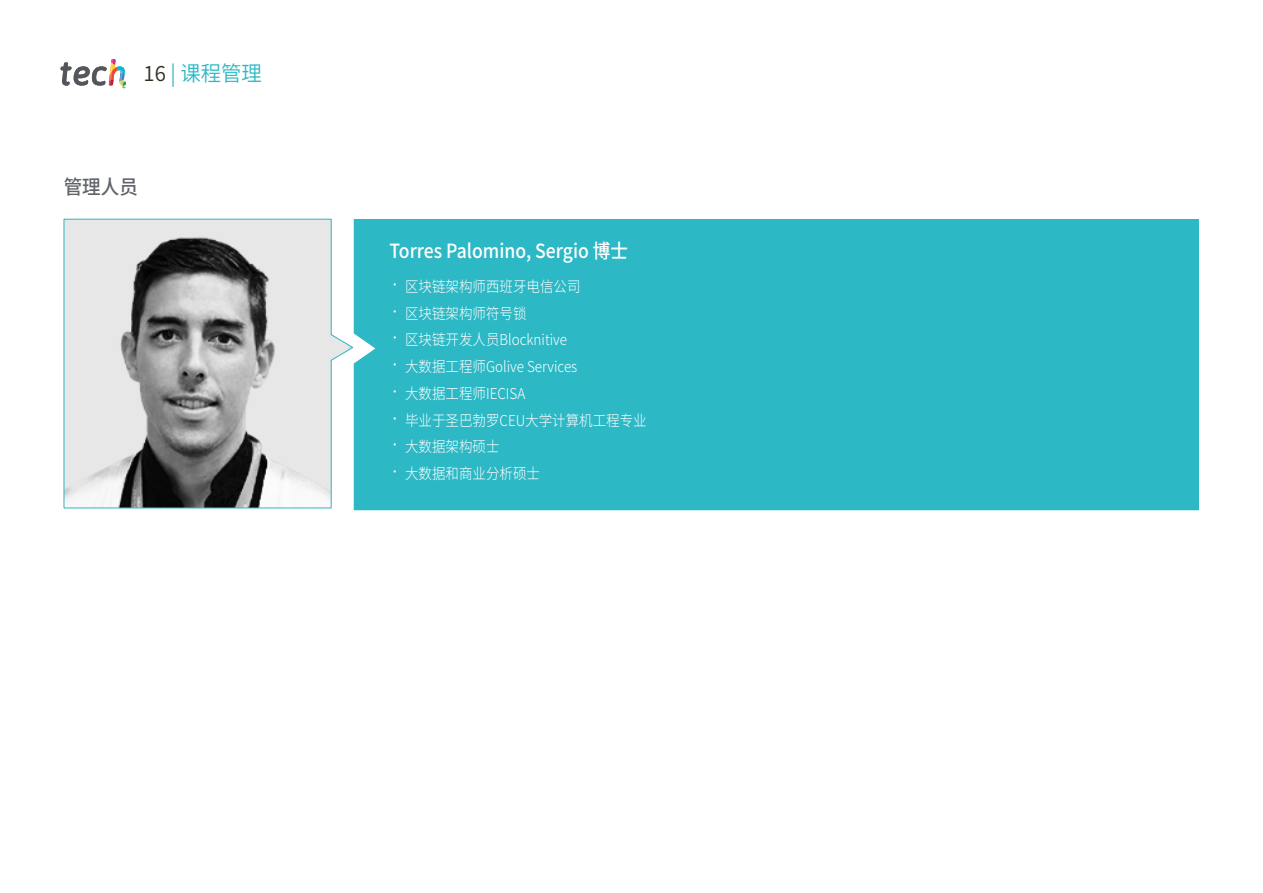
<style>
.page{position:relative;width:1263px;height:893px;background:#fff}
.page>*{position:absolute;margin:0;border:0;box-sizing:border-box;transform-origin:0 0}
.t1{font:21px "Source Han Sans CN";color:#2db8c5}
.t2{font:500 19.5px "Source Han Sans CN";color:#fff;scale:.9 1}
.t3{font:500 19.5px "Source Han Sans CN";color:#61646a;scale:.95 1}
.t4{font:300 15px "Source Han Sans CN";color:#fff;scale:.9 1}
.s1{color:#312e20}
</style>
<div class="page">
<div style="left:354px;top:219px;width:845px;height:291px;background:#2db8c5"></div>
<svg style="left:64px;top:219px;width:289px;height:289px;background:#b8b9b9"></svg>
<svg style="left:61px;top:59px;width:65px;height:29px"></svg>
<h1 class="t1" style="left:144px;top:61px;width:120px"><span class="s1">16</span> | 课程管理</h1>
<h2 class="t3" style="left:64px;top:176px;width:80px">管理人员</h2>
<h2 class="t2" style="left:390px;top:240px;width:266px">Torres Palomino, Sergio 博士</h2>
<p class="t4" style="left:390px;top:278px;width:214px"><sup>•</sup> 区块链架构师西班牙电信公司</p>
<p class="t4" style="left:390px;top:305px;width:154px"><sup>•</sup> 区块链架构师符号锁</p>
<p class="t4" style="left:390px;top:331px;width:199px"><sup>•</sup> 区块链开发人员Blocknitive</p>
<p class="t4" style="left:390px;top:358px;width:210px"><sup>•</sup> 大数据工程师Golive Services</p>
<p class="t4" style="left:390px;top:385px;width:152px"><sup>•</sup> 大数据工程师IECISA</p>
<p class="t4" style="left:390px;top:412px;width:287px"><sup>•</sup> 毕业于圣巴勃罗CEU大学计算机工程专业</p>
<p class="t4" style="left:390px;top:438px;width:124px"><sup>•</sup> 大数据架构硕士</p>
<p class="t4" style="left:390px;top:465px;width:169px"><sup>•</sup> 大数据和商业分析硕士</p>
</div>
